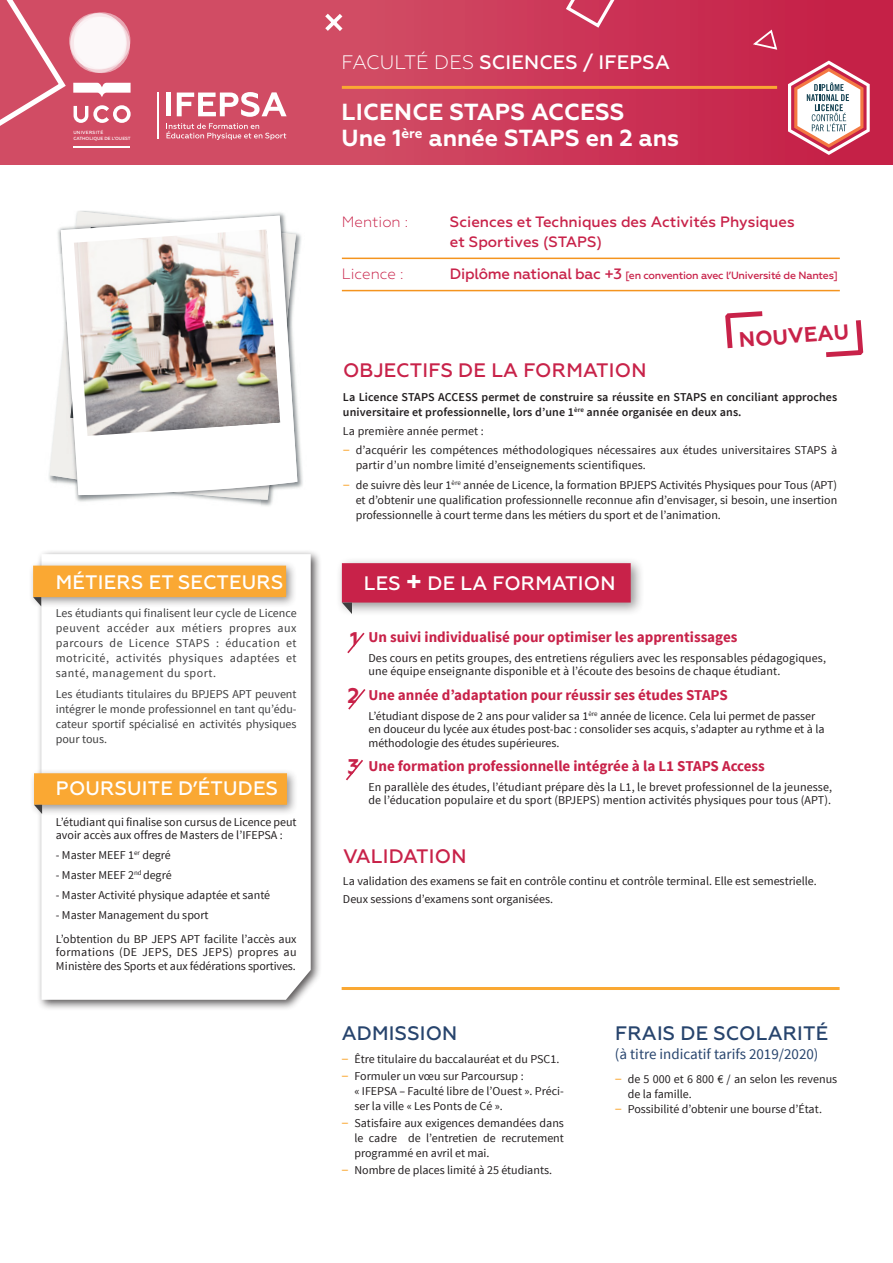
<style>
.page{position:relative;width:893px;height:1263px;background:#fff}
.page>*{position:absolute;margin:0;border:0;box-sizing:border-box;transform-origin:0 0}
.H3-titredescform{font:700 23.25px "Geometria";color:#fff}
.H3-titredescform-2{font:700 21.3px "Geometria";color:#c82249}
.H3-titredescform-3{font:700 21px "Geometria";color:#c82249}
.H3-titredescform-4{font:500 19.5px "Geometria";letter-spacing:.01em;color:#fff}
.H3-titredescform-5{font:500 19.5px "Geometria";letter-spacing:.01em;color:#c82249}
.H3-titredescform-6{font:500 19.5px "Geometria";letter-spacing:.01em;color:#27446d}
.H2_Fac{font:500 19.5px "Geometria";letter-spacing:.01em;color:#fff}
.Objectifs{font:500 19.5px "Geometria";letter-spacing:.01em;color:#fff}
.chapo_txt-courant{font:700 15px "Source Sans Pro";color:#c82249}
.H2_domaine-mention-e{font:500 15px/19.5px "Geometria";color:#c82249}
.H3-titredescform-7{font:15px "Source Sans Pro";color:#27446d}
.H2_domaine-mention-e-2{font:300 15px "Geometria";color:#c82249}
.chapo_txt-courant-2{font:12px/15px "Source Sans Pro";color:#231f20}
.texte_courant{font:12px/15px "Source Sans Pro";letter-spacing:.015em;color:#3e3e3f;text-align:justify}
.Metiers_et_secteurs{font:12px/13.5px "Source Sans Pro";color:#231f20}
.Objectifs-2{font:600 12px/15px "Source Sans Pro";letter-spacing:.01em;color:#231f20}
.Objectifs-3{font:12px "Source Sans Pro";color:#231f20}
.H2_domaine-mention-e-3{font:500 10.5px "Geometria";letter-spacing:-.02em;color:#c82249}
.t1{font:500 4.5px/6px "Geometria";color:#fff}
.s1{font-weight:300}
.s2{font-size:15px}
.s3{font-size:15px;color:#faa833}
.s4{font-weight:700;font-size:25.5px}
</style>
<div class="page">
<svg style="left:348px;top:689px;width:18px;height:21px"></svg>
<svg style="left:347px;top:632px;width:18px;height:22px"></svg>
<div style="left:0;top:0;width:893px;height:165px;background:linear-gradient(to right,#d4586c,#c6224a)"></div>
<svg style="left:564px;top:0;width:56px;height:30px;background:#d2506e"></svg>
<svg style="left:321px;top:10px;width:25px;height:25px"></svg>
<svg style="left:751px;top:29px;width:27px;height:22px"></svg>
<div style="left:166px;top:93px;width:5px;height:23px;background:#fff"></div>
<svg style="left:177px;top:92px;width:110px;height:25px"></svg>
<svg style="left:167px;top:123px;width:119px;height:17px;background:#d96c80"></svg>
<hr style="left:157px;top:92px;width:1px;height:46px;background:#fff">
<svg style="left:0;top:0;width:131px;height:151px"></svg>
<svg style="left:346px;top:759px;width:17px;height:22px"></svg>
<div style="left:36px;top:549px;width:286px;height:462px;background:#231f20;opacity:.75"></div>
<svg style="left:41px;top:554px;width:270px;height:446px"></svg>
<hr style="left:342px;top:987px;width:498px;height:3px;background:#faa833">
<hr style="left:342px;top:258px;width:498px;height:1px;background:#f4941e">
<hr style="left:342px;top:290px;width:498px;height:1px;background:#f4941e">
<hr style="left:342px;top:86px;width:435px;height:3px;background:#faa833">
<img style="left:58px;top:212px;width:243px;height:42px">
<img style="left:261px;top:254px;width:42px;height:252px">
<img style="left:49px;top:470px;width:8px;height:13px">
<img style="left:57px;top:479px;width:204px;height:26px">
<img style="left:76px;top:211px;width:105px;height:5px">
<img style="left:174px;top:495px;width:95px;height:5px">
<svg style="left:61px;top:216px;width:236px;height:279px"></svg>
<svg style="left:70px;top:227px;width:210px;height:211px"></svg>
<img style="left:74px;top:229px;width:206px;height:207px">
<div style="left:336px;top:557px;width:308px;height:59px;background:#231f20;opacity:.47"></div>
<svg style="left:342px;top:563px;width:289px;height:51px;background:#ca4a68"></svg>
<div style="left:28px;top:560px;width:269px;height:48px;background:#231f20;opacity:.47"></div>
<svg style="left:33px;top:566px;width:253px;height:40px;background:#f1b156"></svg>
<div style="left:29px;top:768px;width:269px;height:48px;background:#231f20;opacity:.47"></div>
<svg style="left:34px;top:773px;width:253px;height:41px;background:#f1b158"></svg>
<svg style="left:725px;top:311px;width:139px;height:47px"></svg>
<svg style="left:788px;top:61px;width:82px;height:94px"></svg>
<p class="t1" style="left:74px;top:129px;width:58px">UNIVERSITÉ<br>CATHOLIQUE DE L’OUEST</p>
<p class="t1" style="left:73px;top:129px;width:59px">UNIVERSITÉ<br>CATHOLIQUE DE L’OUEST</p>
<p class="H3-titredescform-4" style="left:56px;top:571px;width:229px">MÉTIERS ET SECTEURS</p>
<p class="texte_courant" style="left:56px;top:606px;width:242px">Les étudiants qui finalisent leur cycle de Licence peuvent accéder aux métiers propres aux parcours de Licence STAPS : éducation et motricité, activités physiques adaptées et santé, management du sport.</p>
<p class="texte_courant" style="left:56px;top:687px;width:242px">Les étudiants titulaires du BPJEPS APT peuvent intégrer le monde professionnel en tant qu’édu&shy;cateur sportif spécialisé en activités physiques pour tous.</p>
<p class="H3-titredescform-4" style="left:56px;top:777px;width:224px">POURSUITE D’ÉTUDES</p>
<p class="Metiers_et_secteurs" style="left:56px;top:815px;width:242px">L’étudiant qui finalise son cursus de Licence peut avoir accès aux offres de Masters de l’IFEPSA :</p>
<p class="Metiers_et_secteurs" style="left:56px;top:848px;width:117px">- Master MEEF 1<sup>er</sup> degré</p>
<p class="Metiers_et_secteurs" style="left:56px;top:868px;width:117px">- Master MEEF 2<sup>nd</sup> degré</p>
<p class="Metiers_et_secteurs" style="left:56px;top:888px;width:216px">- Master Activité physique adaptée et santé</p>
<p class="Metiers_et_secteurs" style="left:56px;top:908px;width:154px">- Master Management du sport</p>
<p class="Metiers_et_secteurs" style="left:56px;top:932px;width:242px;text-align:justify">L’obtention du BP JEPS APT facilite l’accès aux formations (DE JEPS, DES JEPS) propres au Ministère des Sports et aux fédérations sportives.</p>
<p class="H2_Fac" style="left:342px;top:51px;width:330px"><span class="s1">FACULTÉ DES</span> SCIENCES / IFEPSA</p>
<p class="H3-titredescform" style="left:342px;top:98px;width:285px">LICENCE STAPS ACCESS</p>
<p class="H3-titredescform" style="left:342px;top:124px;width:339px">Une 1<sup>ère</sup> année STAPS en 2 ans</p>
<p class="H2_domaine-mention-e-2" style="left:342px;top:214px;width:68px">Mention :</p>
<p class="H2_domaine-mention-e" style="left:450px;top:213px;width:346px">Sciences et Techniques des Activités Physiques et Sportives (STAPS)</p>
<p class="H2_domaine-mention-e-2" style="left:342px;top:265px;width:63px">Licence :</p>
<p class="H2_domaine-mention-e-3" style="left:450px;top:269px;width:390px"><span class="s2">Diplôme national bac +3</span> [en convention avec l’Université de Nantes]</p>
<p class="H3-titredescform-3" style="left:738px;top:327px;width:112px;rotate:-4deg">NOUVEAU</p>
<p class="H3-titredescform-5" style="left:343px;top:359px;width:305px">OBJECTIFS DE LA FORMATION</p>
<p class="Objectifs-2" style="left:343px;top:390px;width:496px">La Licence STAPS ACCESS permet de construire sa réussite en STAPS en conciliant approches universitaire et professionnelle, lors d’une 1<sup>ère</sup> année organisée en deux ans.</p>
<p class="Objectifs-3" style="left:343px;top:424px;width:142px">La première année permet :</p>
<p class="chapo_txt-courant-2" style="left:356px;top:443px;width:483px;text-indent:-13px"><span class="s3">–</span> d’acquérir les compétences méthodologiques nécessaires aux études universitaires STAPS à partir d’un nombre limité d’enseignements scientifiques.</p>
<p class="chapo_txt-courant-2" style="left:356px;top:477px;width:483px;text-align:justify;text-indent:-13px"><span class="s3">–</span> de suivre dès leur 1<sup>ère</sup> année de Licence, la formation BPJEPS Activités Physiques pour Tous (APT) et d’obtenir une qualification professionnelle reconnue afin d’envisager, si besoin, une insertion professionnelle à court terme dans les métiers du sport et de l’animation.</p>
<p class="Objectifs" style="left:364px;top:572px;width:253px">LES <span class="s4">+</span> DE LA FORMATION</p>
<p class="H3-titredescform-2" style="left:350px;top:626px;width:10px">1</p>
<p class="H3-titredescform-2" style="left:347px;top:683px;width:14px">2</p>
<p class="H3-titredescform-2" style="left:347px;top:753px;width:14px">3</p>
<p class="chapo_txt-courant" style="left:368px;top:627px;width:370px">Un suivi individualisé pour optimiser les apprentissages</p>
<p class="chapo_txt-courant-2" style="left:368px;top:651px;width:459px;line-height:13.5px">Des cours en petits groupes, des entretiens réguliers avec les responsables pédagogiques, une équipe enseignante disponible et à l’écoute des besoins de chaque étudiant.</p>
<p class="chapo_txt-courant" style="left:368px;top:685px;width:361px">Une année d’adaptation pour réussir ses études STAPS</p>
<p class="chapo_txt-courant-2" style="left:368px;top:709px;width:458px;line-height:13.5px">L’étudiant dispose de 2 ans pour valider sa 1<sup>ère</sup> année de licence. Cela lui permet de passer en douceur du lycée aux études post-bac : consolider ses acquis, s’adapter au rythme et à la méthodologie des études supérieures.</p>
<p class="chapo_txt-courant" style="left:368px;top:756px;width:398px">Une formation professionnelle intégrée à la L1 STAPS Access</p>
<p class="chapo_txt-courant-2" style="left:368px;top:780px;width:465px;line-height:13.5px">En parallèle des études, l’étudiant prépare dès la L1, le brevet professionnel de la jeunesse, de l’éducation populaire et du sport (BPJEPS) mention activités physiques pour tous (APT).</p>
<p class="H3-titredescform-5" style="left:343px;top:845px;width:125px">VALIDATION</p>
<p class="Objectifs-3" style="left:343px;top:874px;width:475px">La validation des examens se fait en contrôle continu et contrôle terminal. Elle est semestrielle.</p>
<p class="Objectifs-3" style="left:343px;top:891px;width:212px">Deux sessions d’examens sont organisées.</p>
<p class="H3-titredescform-6" style="left:342px;top:1021px;width:117px">ADMISSION</p>
<p class="chapo_txt-courant-2" style="left:342px;top:1052px;width:219px"><span class="s3">–</span> Être titulaire du baccalauréat et du PSC1.</p>
<p class="chapo_txt-courant-2" style="left:354px;top:1069px;width:211px;text-indent:-13px"><span class="s3">–</span> Formuler un vœu sur Parcoursup :<br>« IFEPSA – Faculté libre de l’Ouest ». Préci&shy;ser la ville « Les Ponts de Cé ».</p>
<p class="chapo_txt-courant-2" style="left:354px;top:1116px;width:211px;text-align:justify;text-indent:-13px"><span class="s3">–</span> Satisfaire aux exigences demandées dans le cadre de l’entretien de recrutement programmé en avril et mai.</p>
<p class="chapo_txt-courant-2" style="left:342px;top:1163px;width:212px"><span class="s3">–</span> Nombre de places limité à 25 étudiants.</p>
<p class="H3-titredescform-6" style="left:615px;top:1021px;width:215px">FRAIS DE SCOLARITÉ</p>
<p class="H3-titredescform-7" style="left:615px;top:1045px;width:205px">(à titre indicatif tarifs 2019/2020)</p>
<p class="chapo_txt-courant-2" style="left:628px;top:1071px;width:211px;text-indent:-13px"><span class="s3">–</span> de 5 000 et 6 800 € / an selon les revenus de la famille.</p>
<p class="chapo_txt-courant-2" style="left:615px;top:1101px;width:209px"><span class="s3">–</span> Possibilité d’obtenir une bourse d’État.</p>
</div>
